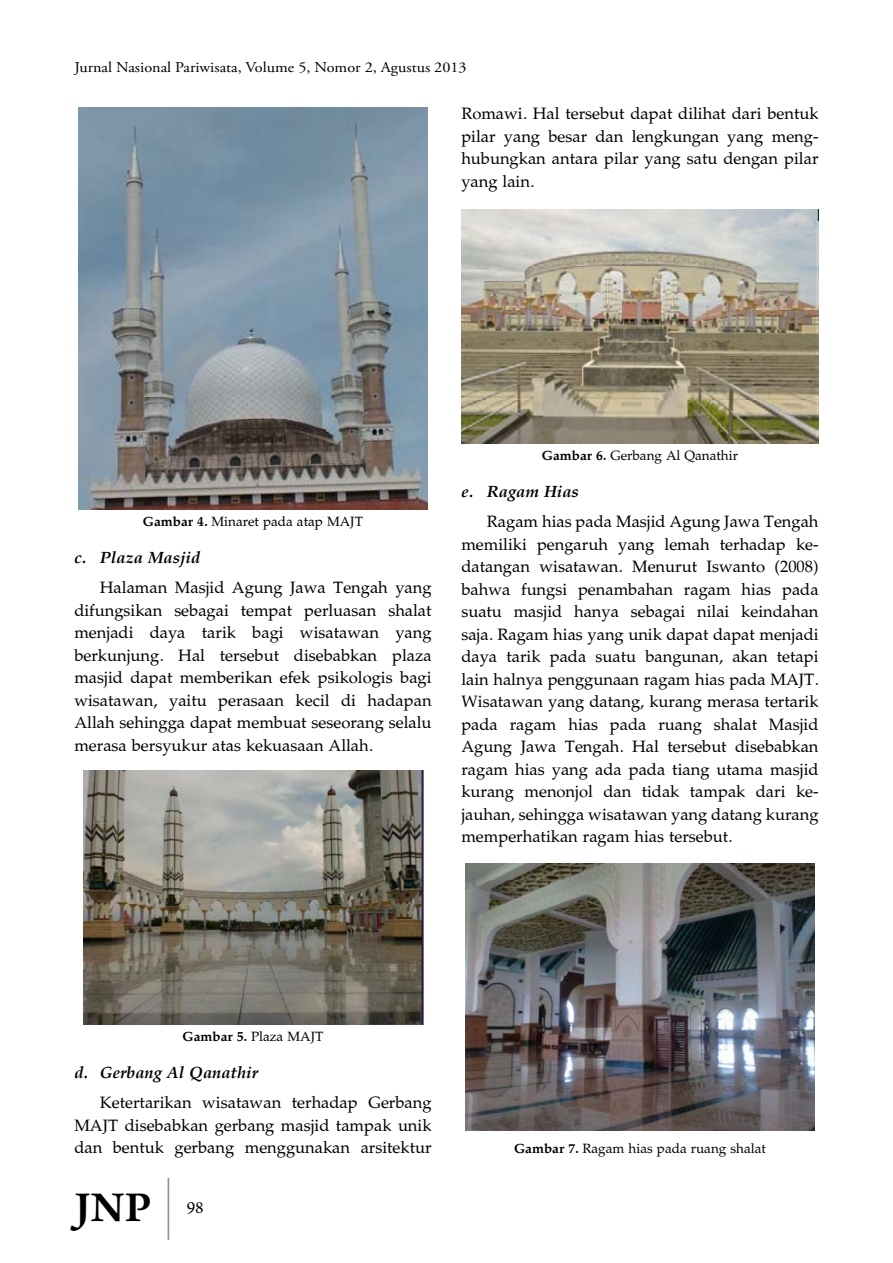
<style>
.page{position:relative;width:893px;height:1263px;background:#fff}
.page>*{position:absolute;margin:0;border:0;box-sizing:border-box;transform-origin:0 0}
.t1{font:600 45px "Arno Pro";color:#000}
.t2{font:18px "Arno Pro";color:#000}
.t3{font:16.5px/22.5px "Palm Springs Plain";color:#000;text-align:justify}
.t4{font:italic 700 16.5px "Palm Springs";color:#000}
.t5{font:15px "Adobe Garamond Pro";color:#000;scale:1.08 1}
.t6{font:13.5px "Palm Springs Plain";color:#000}
.s1{font-family:"Palm Springs";font-weight:700}
.s2{font-weight:400;font-size:60.9px;color:#808285}
</style>
<div class="page">
<img style="left:78px;top:107px;width:350px;height:402px">
<img style="left:83px;top:771px;width:340px;height:253px">
<img style="left:462px;top:210px;width:356px;height:233px">
<img style="left:466px;top:863px;width:348px;height:268px">
<p class="t5" style="left:74px;top:58px;width:365px">Jurnal Nasional Pariwisata, Volume 5, Nomor 2, Agustus 2013</p>
<p class="t3" style="left:461px;top:103px;width:359px">Romawi. Hal tersebut dapat dilihat dari bentuk pilar yang besar dan lengkungan yang meng&shy;hubungkan antara pilar yang satu dengan pilar yang lain.</p>
<p class="t6" style="left:143px;top:513px;width:222px"><span class="s1">Gambar 4.</span> Minaret pada atap MAJT</p>
<p class="t4" style="left:74px;top:548px;width:127px">c. Plaza Masjid</p>
<p class="t3" style="left:74px;top:577px;width:359px;text-indent:26px">Halaman Masjid Agung Jawa Tengah yang difungsikan sebagai tempat perluasan shalat menjadi daya tarik bagi wisatawan yang berkunjung. Hal tersebut disebabkan plaza masjid dapat memberikan efek psikologis bagi wisatawan, yaitu perasaan kecil di hadapan Allah sehingga dapat membuat seseorang selalu merasa bersyukur atas kekuasaan Allah.</p>
<p class="t6" style="left:542px;top:447px;width:198px"><span class="s1">Gambar 6.</span> Gerbang Al Qanathir</p>
<p class="t4" style="left:461px;top:482px;width:119px">e. Ragam Hias</p>
<p class="t3" style="left:461px;top:510px;width:359px;text-indent:26px">Ragam hias pada Masjid Agung Jawa Tengah memiliki pengaruh yang lemah terhadap ke&shy;datangan wisatawan. Menurut Iswanto (2008) bahwa fungsi penambahan ragam hias pada suatu masjid hanya sebagai nilai keindahan saja. Ragam hias yang unik dapat dapat menjadi daya tarik pada suatu bangunan, akan tetapi lain halnya penggunaan ragam hias pada MAJT.<br>Wisatawan yang datang, kurang merasa tertarik pada ragam hias pada ruang shalat Masjid Agung Jawa Tengah. Hal tersebut disebabkan ragam hias yang ada pada tiang utama masjid kurang menonjol dan tidak tampak dari ke&shy;jauhan, sehingga wisatawan yang datang kurang memperhatikan ragam hias tersebut.</p>
<p class="t6" style="left:183px;top:1028px;width:142px"><span class="s1">Gambar 5.</span> Plaza MAJT</p>
<p class="t4" style="left:74px;top:1063px;width:185px">d. Gerbang Al Qanathir</p>
<p class="t3" style="left:74px;top:1092px;width:359px;text-indent:26px">Ketertarikan wisatawan terhadap Gerbang MAJT disebabkan gerbang masjid tampak unik dan bentuk gerbang menggunakan arsitektur</p>
<h1 class="t1" style="left:74px;top:1181px;width:99px">JNP <span class="s2">|</span></h1>
<p class="t2" style="left:187px;top:1197px;width:19px">98</p>
<p class="t6" style="left:514px;top:1141px;width:253px"><span class="s1">Gambar 7.</span> Ragam hias pada ruang shalat</p>
</div>
